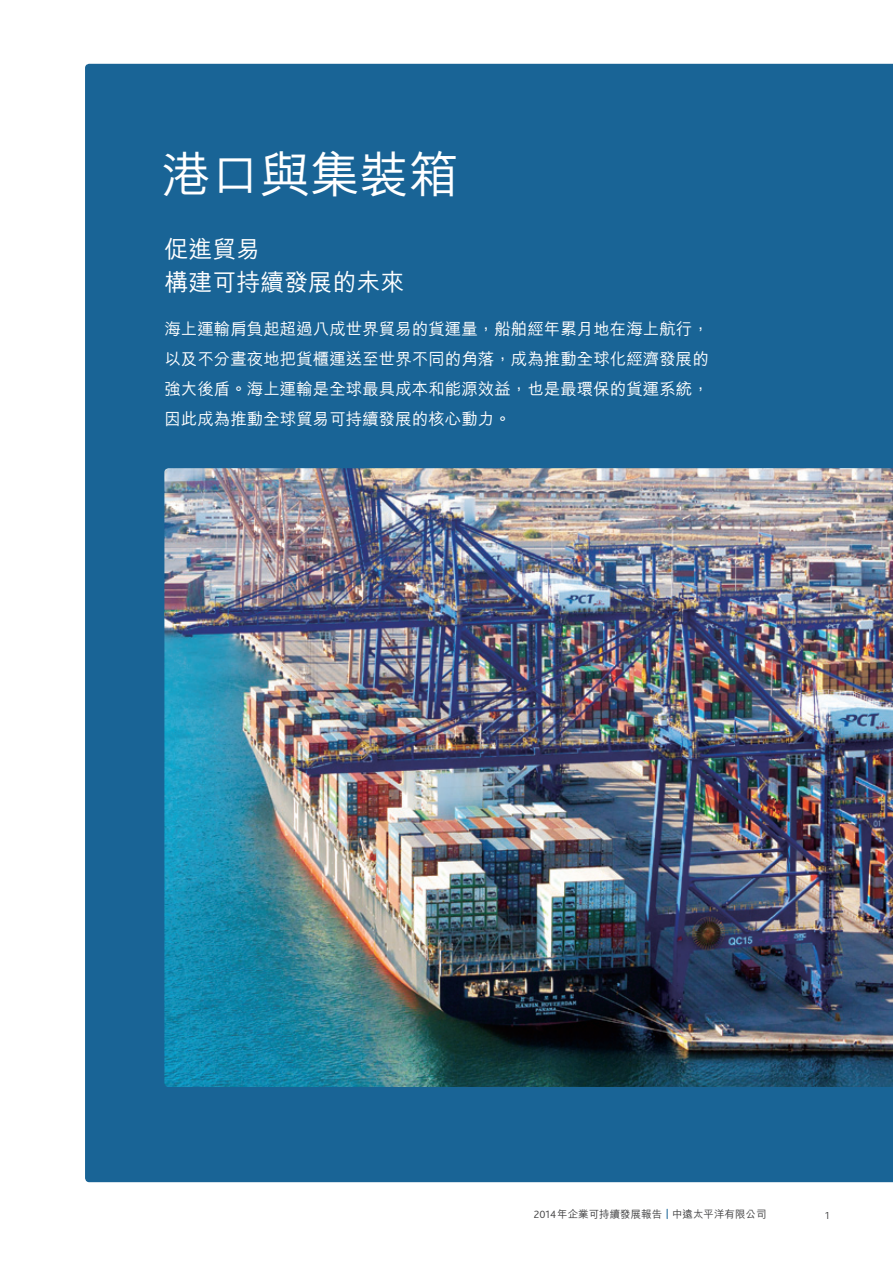
<style>
.page{position:relative;width:893px;height:1263px;background:#fff}
.page>*{position:absolute;margin:0;border:0;box-sizing:border-box;transform-origin:0 0}
.t1{font:500 49.5px "M Hei HK";color:#fff}
.t2{font:500 24px/33px "M Hei HK";color:#fff}
.t3{font:500 16.5px/30px "M Hei HK";color:#fff;text-align:justify}
.t4{font:500 10.5px "M Hei HK";color:#3e3e3f}
.t5{font:300 10.5px "Bliss 2";color:#3e3e3f}
.s1{font-family:"Bliss 2";font-weight:300;font-size:10.95px}
</style>
<div class="page">
<div style="left:85px;top:64px;width:808px;height:1118px;background:#196496"></div>
<img style="left:164px;top:468px;width:729px;height:619px">
<h1 class="t1" style="left:162px;top:139px;width:298px">港口與集裝箱</h1>
<h2 class="t2" style="left:164px;top:231px;width:241px">促進貿易<br>構建可持續發展的未來</h2>
<p class="t3" style="left:164px;top:312px;width:546px">海上運輸肩負起超過八成世界貿易的貨運量，船舶經年累月地在海上航行，以及不分晝夜地把貨櫃運送至世界不同的角落，成為推動全球化經濟發展的強大後盾。海上運輸是全球最具成本和能源效益，也是最環保的貨運系統，因此成為推動全球貿易可持續發展的核心動力。</p>
<p class="t4" style="left:534px;top:1206px;width:234px"><span class="s1">2014</span>年企業可持續發展報告 中遠太平洋有限公司</p>
<p class="t5" style="left:825px;top:1209px;width:6px">1</p>
</div>
